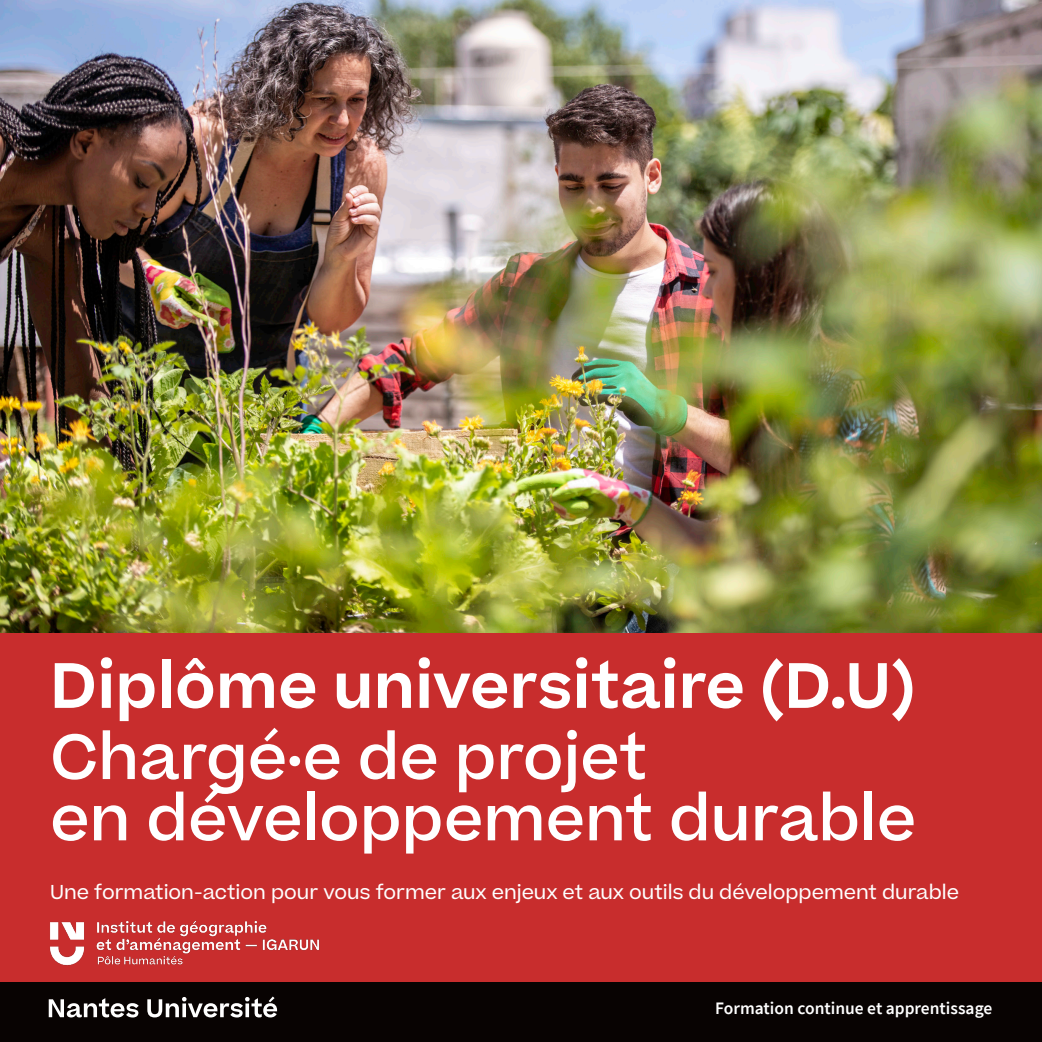
<style>
.page{position:relative;width:1042px;height:1042px;background:#fff}
.page>*{position:absolute;margin:0;border:0;box-sizing:border-box;transform-origin:0 0}
.Titre_1{font:500 61.25px/61.2px "Beatrice";color:#fff}
.Titre_1-2{font:600 61.25px "Beatrice";color:#fff}
.Titre_1-3{font:19.25px "Beatrice";color:#fff}
.info{font:600 17.5px "Source Sans Pro";color:#fff}
</style>
<div class="page">
<div style="left:0;top:625px;width:1042px;height:417px;background:#c82d2d"></div>
<img style="left:0;top:0;width:1042px;height:633px">
<div style="left:0;top:982px;width:1042px;height:60px;background:#080302"></div>
<svg style="left:49px;top:996px;width:228px;height:21px"></svg>
<img style="left:50px;top:920px;width:270px;height:46px">
<p class="Titre_1-2" style="left:50px;top:644px;width:866px">Diplôme universitaire (D.U)</p>
<p class="Titre_1" style="left:50px;top:726px;width:867px">Chargé·e de projet<br>en développement durable</p>
<p class="Titre_1-3" style="left:50px;top:879px;width:910px">Une formation-action pour vous former aux enjeux et aux outils du développement durable</p>
<p class="info" style="left:715px;top:997px;width:278px">Formation continue et apprentissage</p>
</div>
